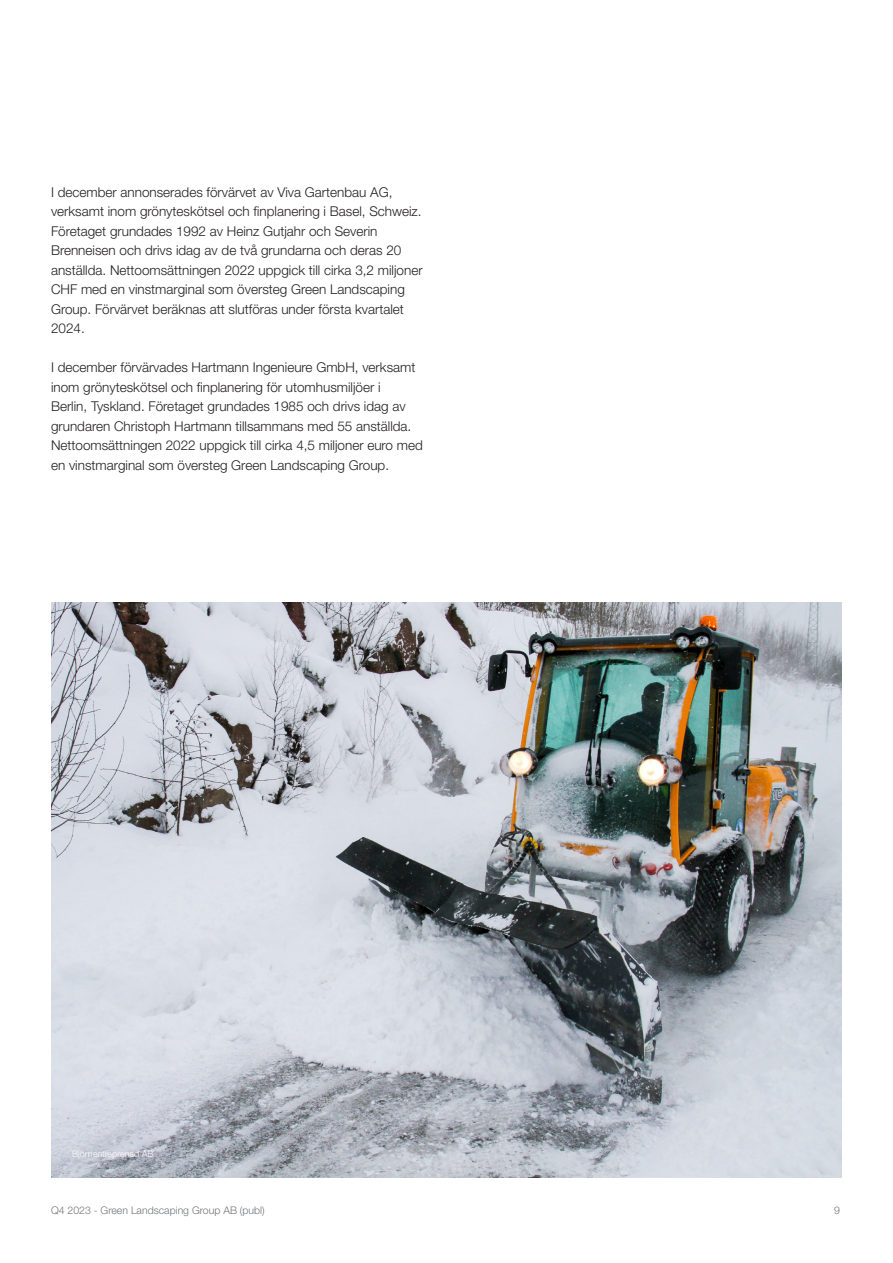
<style>
.page{position:relative;width:893px;height:1263px;background:#fff}
.page>*{position:absolute;margin:0;border:0;box-sizing:border-box;transform-origin:0 0}
.Brödtext{font:300 13.5px/19.5px "Helvetica Neue LT Std";color:#231f20}
.t1{font:300 10.5px "Helvetica Neue LT Std";color:#727477}
.Fotnot{font:300 9px "Helvetica Neue LT Std";color:#fff}
</style>
<div class="page">
<img style="left:51px;top:603px;width:791px;height:575px">
<p class="Brödtext" style="left:51px;top:182px;width:373px">I december annonserades förvärvet av Viva Gartenbau AG, verksamt inom grönyteskötsel och finplanering i Basel, Schweiz.<br>Företaget grundades 1992 av Heinz Gutjahr och Severin Brenneisen och drivs idag av de två grundarna och deras 20 anställda. Nettoomsättningen 2022 uppgick till cirka 3,2 miljoner CHF med en vinstmarginal som översteg Green Landscaping Group. Förvärvet beräknas att slutföras under första kvartalet 2024.</p>
<p class="Brödtext" style="left:51px;top:357px;width:373px">I december förvärvades Hartmann Ingenieure GmbH, verksamt inom grönyteskötsel och finplanering för utomhusmiljöer i<br>Berlin, Tyskland. Företaget grundades 1985 och drivs idag av grundaren Christoph Hartmann tillsammans med 55 anställda.<br>Nettoomsättningen 2022 uppgick till cirka 4,5 miljoner euro med en vinstmarginal som översteg Green Landscaping Group.</p>
<p class="Fotnot" style="left:72px;top:1148px;width:83px">Björnentreprenad AB</p>
<p class="t1" style="left:51px;top:1204px;width:215px">Q4 2023 - Green Landscaping Group AB (publ)</p>
<p class="t1" style="left:834px;top:1204px;width:7px">9</p>
</div>
